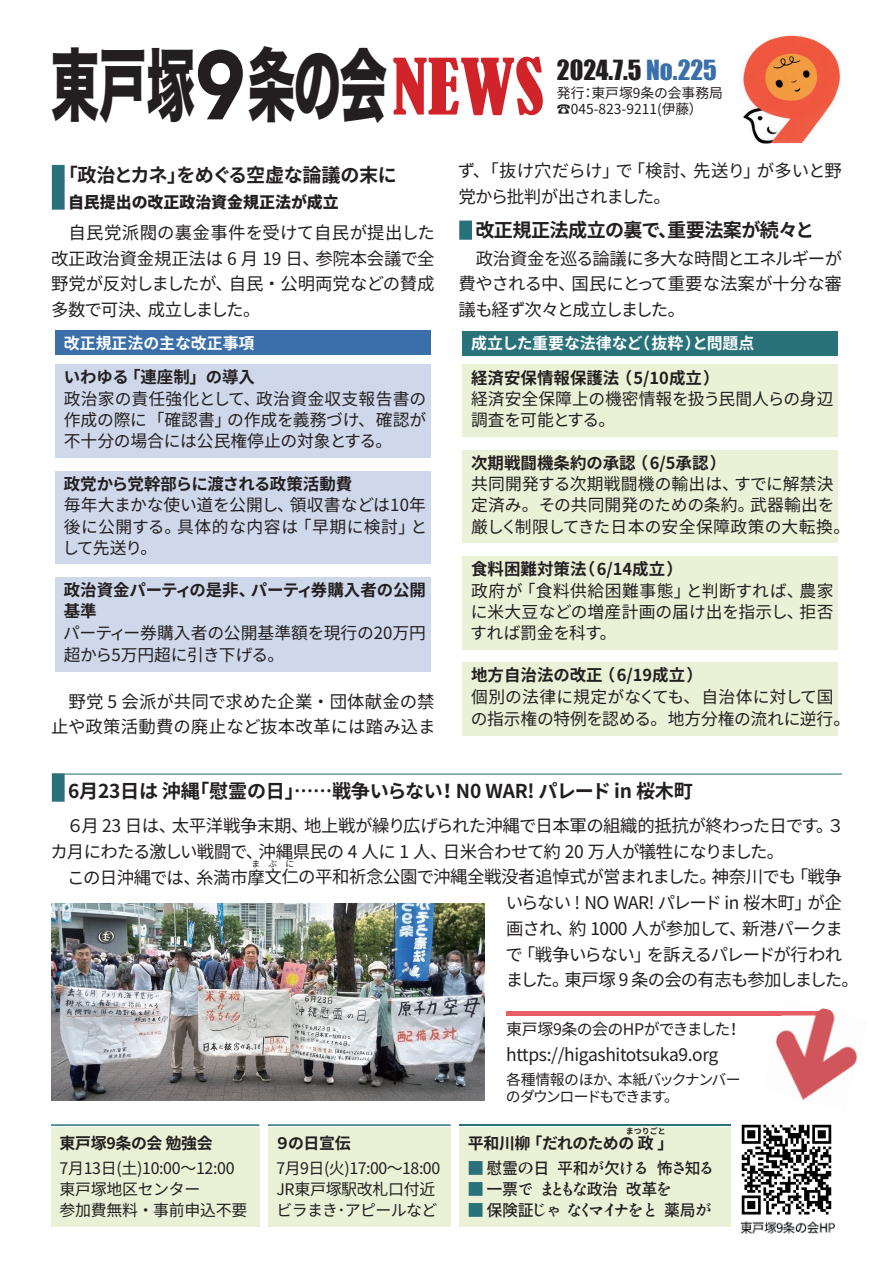
<style>
.page{position:relative;width:893px;height:1263px;background:#fff}
.page>*{position:absolute;margin:0;border:0;box-sizing:border-box;transform-origin:0 0}
.t1{font:79.65px "Hira Kaku Std W8";letter-spacing:-.02em;color:#231f20;scale:.6 1}
.t2{font:25.5px "Impact";color:#231f20}
.t3{font:700 19.2px "Source Han Sans JP";letter-spacing:-.03em;color:#231f20}
.t4{font:700 19.2px "Source Han Sans JP";letter-spacing:-.01em;color:#231f20}
.t5{font:17.4px/25.8px "Source Han Sans JP";letter-spacing:-.03em;color:#231f20}
.t6{font:17.4px/25.8px "Source Han Sans JP";letter-spacing:.01em;color:#231f20;text-align:right}
.t7{font:16.8px/21.3px "Source Han Sans JP";color:#231f20}
.t8{font:700 16.5px/21.3px "Source Han Sans JP";color:#231f20}
.t9{font:700 16.5px "Source Han Sans JP";letter-spacing:-.03em;color:#231f20}
.t10{font:15.9px/21.3px "Source Han Sans JP";letter-spacing:-.02em;color:#231f20}
.t11{font:700 15.9px "Source Han Sans JP";color:#fff}
.t12{font:700 15.9px "Source Han Sans JP";letter-spacing:-.02em;color:#231f20}
.t13{font:800 15.9px "Source Han Sans JP";color:#231f20}
.t14{font:15.9px "Shippori Antique OTF Medium";letter-spacing:-.05em;color:#231f20}
.t15{font:15.9px "Shippori Antique OTF Medium";letter-spacing:-.025em;color:#231f20}
.t16{font:15.9px "Shippori Antique OTF Medium";letter-spacing:-.02em;color:#231f20}
.t17{font:14.85px/17px "Source Han Sans JP";letter-spacing:-.095em;color:#231f20}
.t18{font:13.8px "Source Han Sans JP";color:#231f20}
.t19{font:8.7px "Source Han Sans JP";color:#231f20}
.t20{font:700 7.95px "Source Han Sans JP";color:#231f20}
.s1{font-family:"Avenir";font-weight:900;font-size:96.9px}
.s2{font-family:"Bernard";font-stretch:condensed;font-size:72.15px;color:#d1232a}
.s3{color:#3a6faa}
.s4{font-size:17.4px}
.s5{color:#29727a}
</style>
<div class="page">
<div style="left:268px;top:1127px;width:183px;height:100px;background:#eaf1d7"></div>
<hr style="left:268px;top:1124px;width:183px;height:2px;background:#29727a">
<div style="left:51px;top:1127px;width:208px;height:100px;background:#eaf1d7"></div>
<hr style="left:51px;top:1124px;width:208px;height:2px;background:#29727a">
<div style="left:459px;top:1127px;width:272px;height:100px;background:#eaf1d7"></div>
<hr style="left:459px;top:1124px;width:272px;height:2px;background:#29727a">
<div style="left:52px;top:165px;width:13px;height:45px;background:#29727a"></div>
<div style="left:55px;top:331px;width:375px;height:24px;background:#3a6faa"></div>
<div style="left:55px;top:365px;width:375px;height:29px;background:#cfd8ea"></div>
<div style="left:55px;top:390px;width:375px;height:68px;background:#cfd8ea"></div>
<div style="left:55px;top:471px;width:375px;height:29px;background:#cfd8ea"></div>
<div style="left:55px;top:496px;width:375px;height:68px;background:#cfd8ea"></div>
<div style="left:55px;top:577px;width:375px;height:51px;background:#cfd8ea"></div>
<div style="left:55px;top:624px;width:375px;height:47px;background:#cfd8ea"></div>
<div style="left:459px;top:221px;width:13px;height:19px;background:#29727a"></div>
<div style="left:463px;top:331px;width:375px;height:24px;background:#29727a"></div>
<div style="left:463px;top:365px;width:375px;height:29px;background:#eaf1d7"></div>
<div style="left:463px;top:390px;width:375px;height:47px;background:#eaf1d7"></div>
<div style="left:463px;top:450px;width:375px;height:29px;background:#eaf1d7"></div>
<div style="left:463px;top:475px;width:375px;height:68px;background:#eaf1d7"></div>
<div style="left:463px;top:556px;width:375px;height:29px;background:#eaf1d7"></div>
<div style="left:463px;top:582px;width:375px;height:67px;background:#eaf1d7"></div>
<div style="left:463px;top:662px;width:375px;height:30px;background:#eaf1d7"></div>
<div style="left:463px;top:688px;width:375px;height:47px;background:#eaf1d7"></div>
<img style="left:742px;top:35px;width:98px;height:109px">
<img style="left:740px;top:1124px;width:95px;height:111px">
<div style="left:52px;top:773px;width:13px;height:29px;background:#29727a"></div>
<hr style="left:52px;top:773px;width:790px;height:1px;background:#29727a">
<hr style="left:506px;top:1011px;width:324px;height:4px;background:#e85e64">
<img style="left:762px;top:1008px;width:96px;height:93px">
<img style="left:782px;top:1011px;width:48px;height:4px">
<img style="left:51px;top:904px;width:434px;height:197px">
<h1 class="t1" style="left:51px;top:41px;width:823px">東戸塚<span class="s1">9</span>条の会<span class="s2">NEWS</span></h1>
<h2 class="t2" style="left:557px;top:50px;width:162px">2024.7.5 <span class="s3">No.225</span></h2>
<p class="t18" style="left:557px;top:85px;width:168px">発行：東戸塚9条の会事務局</p>
<p class="t18" style="left:557px;top:101px;width:147px">☎045-823-9211(伊藤）</p>
<p class="t3" style="left:59px;top:164px;width:340px">「政治とカネ」をめぐる空虚な論議の末に</p>
<p class="t13" style="left:68px;top:193px;width:272px">自民提出の改正政治資金規正法が成立</p>
<p class="t5" style="left:51px;top:220px;width:385px;text-align:justify;text-indent:17px">自民党派閥の裏金事件を受けて自民が提出した改正政治資金規正法は 6 月 19 日、参院本会議で全野党が反対しましたが、自民・公明両党などの賛成多数で可決、成立しました。</p>
<p class="t11" style="left:64px;top:334px;width:192px">改正規正法の主な改正事項</p>
<p class="t8" style="left:64px;top:367px;width:193px">いわゆる「連座制」 の導入</p>
<p class="t7" style="left:64px;top:388px;width:364px;text-align:justify">政治家の責任強化として、政治資金収支報告書の作成の際に 「確認書」の作成を義務づけ、 確認が不十分の場合には公民権停止の対象とする。</p>
<p class="t9" style="left:64px;top:474px;width:290px">政党から党幹部らに渡される政策活動費</p>
<p class="t7" style="left:62px;top:495px;width:367px;text-align:justify">毎年大まかな使い道を公開し、領収書などは10年後に公開する。具体的な内容は「早期に検討」として先送り。</p>
<p class="t8" style="left:64px;top:580px;width:364px">政治資金パーティの是非、パーティ券購入者の公開基準</p>
<p class="t7" style="left:63px;top:622px;width:364px;line-height:21.9px">パーティー券購入者の公開基準額を現行の20万円超から5万円超に引き下げる。</p>
<p class="t6" style="left:51px;top:689px;width:386px">野党 5 会派が共同で求めた企業・団体献金の禁止や政策活動費の廃止など抜本改革には踏み込ま</p>
<p class="t5" style="left:458px;top:158px;width:385px">ず、「抜け穴だらけ」で「検討、先送り」が多いと野党から批判が出されました。</p>
<p class="t3" style="left:475px;top:220px;width:341px">改正規正法成立の裏で、重要法案が続々と</p>
<p class="t5" style="left:458px;top:246px;width:385px;text-align:justify;text-indent:17px">政治資金を巡る論議に多大な時間とエネルギーが費やされる中、国民にとって重要な法案が十分な審議も経ず次々と成立しました。</p>
<p class="t11" style="left:471px;top:334px;width:285px">成立した重要な法律など（抜粋）と問題点</p>
<p class="t8" style="left:471px;top:367px;width:250px">経済安保情報保護法 （5/10成立）</p>
<p class="t7" style="left:471px;top:389px;width:364px">経済安全保障上の機密情報を扱う民間人らの身辺調査を可能とする。</p>
<p class="t8" style="left:471px;top:452px;width:257px">次期戦闘機条約の承認 （6/5承認）</p>
<p class="t7" style="left:471px;top:474px;width:381px">共同開発する次期戦闘機の輸出は、すでに解禁決定済み。 その共同開発のための条約。武器輸出を厳しく制限してきた日本の安全保障政策の大転換。</p>
<p class="t8" style="left:471px;top:559px;width:213px">食料困難対策法（6/14成立）</p>
<p class="t7" style="left:470px;top:580px;width:365px;text-align:justify">政府が「食料供給困難事態」と判断すれば、農家に米大豆などの増産計画の届け出を指示し、拒否すれば罰金を科す。</p>
<p class="t8" style="left:471px;top:665px;width:233px">地方自治法の改正 （6/19成立）</p>
<p class="t7" style="left:471px;top:686px;width:381px;line-height:21.9px">個別の法律に規定がなくても、 自治体に対して国の指示権の特例を認める。 地方分権の流れに逆行<span class="s4">。</span></p>
<p class="t4" style="left:68px;top:780px;width:626px">6月23日は 沖縄｢慰霊の日｣……戦争いらない！ N0 WAR! パレード in 桜木町</p>
<p class="t5" style="left:51px;top:813px;width:795px;text-indent:16px">６月 23 日は、太平洋戦争末期、地上戦が繰り広げられた沖縄で日本軍の組織的抵抗が終わった日です。３カ月にわたる激しい戦闘で、沖縄県民の 4 人に 1 人、日米合わせて約 20 万人が犠牲になりました。</p>
<p class="t5" style="left:67px;top:864px;width:776px">この日沖縄では、糸満市摩文仁の平和祈念公園で沖縄全戦没者追悼式が営まれました。神奈川でも「戦争</p>
<p class="t19" style="left:252px;top:859px;width:44px">まぶに</p>
<p class="t12" style="left:60px;top:1135px;width:155px">東戸塚9条の会 勉強会</p>
<p class="t10" style="left:60px;top:1158px;width:189px">7月13日(土)10:00～12:00東戸塚地区センター<br>参加費無料・事前申込不要</p>
<p class="t12" style="left:274px;top:1135px;width:78px">９の日宣伝</p>
<p class="t10" style="left:276px;top:1158px;width:165px">7月9日(火)17:00～18:00<br>JR東戸塚駅改札口付近ビラまき･アピールなど</p>
<p class="t5" style="left:506px;top:890px;width:355px">いらない ! NO WAR! パレード in 桜木町」が企画され、約 1000 人が参加して、新港パークまで「戦争いらない」を訴えるパレードが行われました。東戸塚 9 条の会の有志も参加しました。</p>
<p class="t10" style="left:506px;top:1018px;width:237px">東戸塚9条の会のHPができました！</p>
<p class="t5" style="left:506px;top:1042px;width:214px">https://higashitotsuka9.org</p>
<p class="t17" style="left:506px;top:1071px;width:236px">各種情報のほか、本紙バックナンバーのダウンロードもできます。</p>
<p class="t20" style="left:626px;top:1127px;width:41px">まつりごと</p>
<p class="t15" style="left:468px;top:1158px;width:248px"><span class="s5">■</span> 慰霊の日平和が欠ける怖さ知る</p>
<p class="t16" style="left:468px;top:1179px;width:206px"><span class="s5">■</span> 一票でまともな政治改革を</p>
<p class="t14" style="left:468px;top:1201px;width:245px"><span class="s5">■</span> 保険証じゃなくマイナをと薬局が</p>
<p class="t12" style="left:468px;top:1135px;width:207px">平和川柳「だれのための政」</p>
</div>
